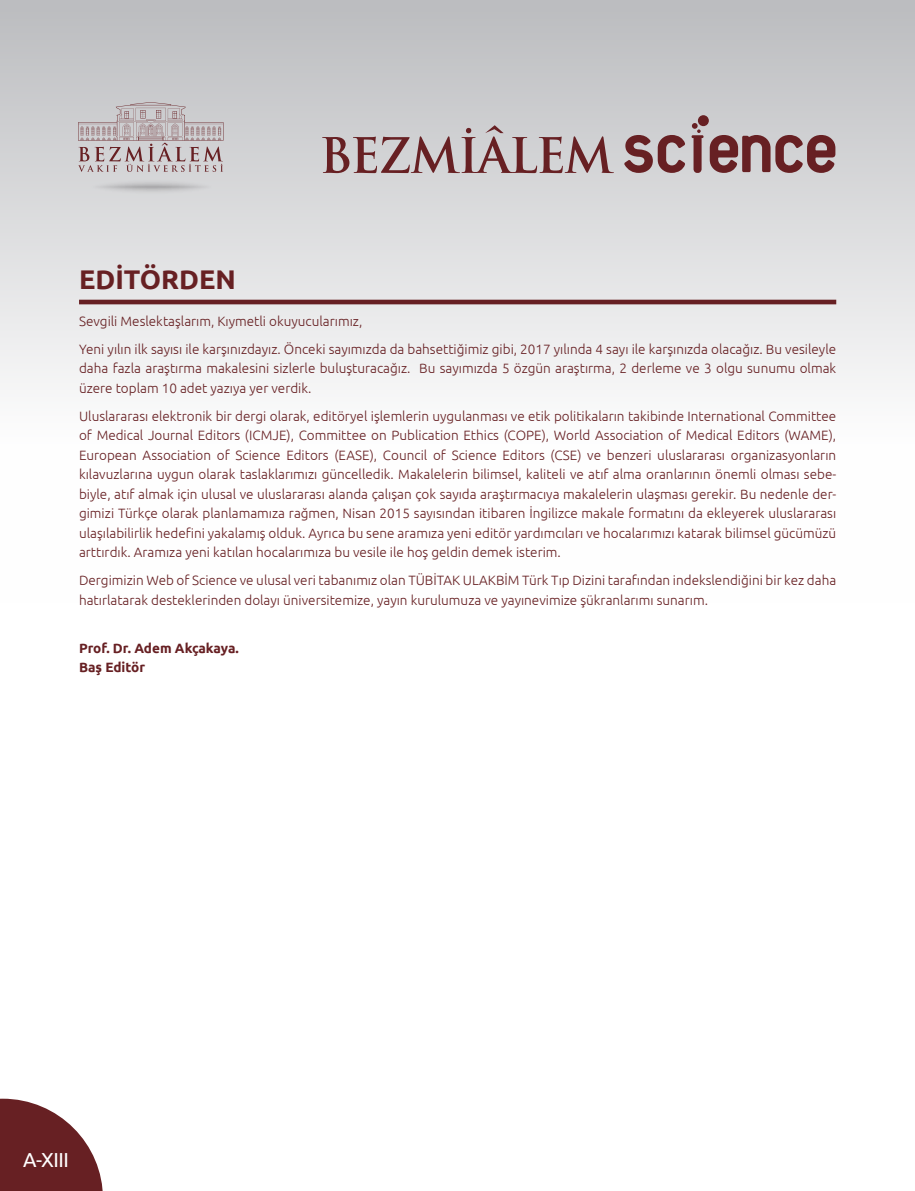
<style>
.page{position:relative;width:915px;height:1191px;background:#fff}
.page>*{position:absolute;margin:0;border:0;box-sizing:border-box;transform-origin:0 0}
.t1{font:700 27px "Ubuntu";color:#672023}
.t2{font:20.25px "Ubuntu";color:#fff}
.t3{font:300 13.5px/19.5px "Ubuntu";color:#672023;text-align:justify}
.t4{font:700 13.5px "Ubuntu";color:#672023}
</style>
<div class="page">
<div style="left:0;top:0;width:914px;height:603px;background:linear-gradient(to bottom,#bfc0c3,#fff)"></div>
<hr style="left:79px;top:300px;width:757px;height:4px;background:#672023">
<svg style="left:0;top:1098px;width:103px;height:93px"></svg>
<svg style="left:78px;top:102px;width:145px;height:70px;background:#c0b6b8"></svg>
<svg style="left:83px;top:175px;width:137px;height:24px;background:#cfd0d1"></svg>
<svg style="left:322px;top:125px;width:291px;height:48px;background:#b5a4a6"></svg>
<svg style="left:691px;top:123px;width:12px;height:50px"></svg>
<div style="left:697px;top:115px;width:11px;height:11px;background:#672023;border-radius:50%"></div>
<svg style="left:623px;top:135px;width:62px;height:38px;background:#9c787b"></svg>
<svg style="left:709px;top:135px;width:126px;height:38px;background:#956e70"></svg>
<p class="t1" style="left:79px;top:263px;width:158px">EDİTÖRDEN</p>
<p class="t3" style="left:79px;top:311px;width:285px">Sevgili Meslektaşlarım, Kıymetli okuyucularımız,</p>
<p class="t3" style="left:79px;top:339px;width:758px">Yeni yılın ilk sayısı ile karşınızdayız. Önceki sayımızda da bahsettiğimiz gibi, 2017 yılında 4 sayı ile karşınızda olacağız. Bu vesileyle daha fazla araştırma makalesini sizlerle buluşturacağız. Bu sayımızda 5 özgün araştırma, 2 derleme ve 3 olgu sunumu olmak üzere toplam 10 adet yazıya yer verdik.</p>
<p class="t3" style="left:79px;top:406px;width:758px">Uluslararası elektronik bir dergi olarak, editöryel işlemlerin uygulanması ve etik politikaların takibinde International Committee of Medical Journal Editors (ICMJE), Committee on Publication Ethics (COPE), World Association of Medical Editors (WAME), European Association of Science Editors (EASE), Council of Science Editors (CSE) ve benzeri uluslararası organizasyonların kılavuzlarına uygun olarak taslaklarımızı güncelledik. Makalelerin bilimsel, kaliteli ve atıf alma oranlarının önemli olması sebe&shy;biyle, atıf almak için ulusal ve uluslararası alanda çalışan çok sayıda araştırmacıya makalelerin ulaşması gerekir. Bu nedenle der&shy;gimizi Türkçe olarak planlamamıza rağmen, Nisan 2015 sayısından itibaren İngilizce makale formatını da ekleyerek uluslararası ulaşılabilirlik hedefini yakalamış olduk. Ayrıca bu sene aramıza yeni editör yardımcıları ve hocalarımızı katarak bilimsel gücümüzü arttırdık. Aramıza yeni katılan hocalarımıza bu vesile ile hoş geldin demek isterim.</p>
<p class="t3" style="left:79px;top:570px;width:758px">Dergimizin Web of Science ve ulusal veri tabanımız olan TÜBİTAK ULAKBİM Türk Tıp Dizini tarafından indekslendiğini bir kez daha hatırlatarak desteklerinden dolayı üniversitemize, yayın kurulumuza ve yayınevimize şükranlarımı sunarım.</p>
<p class="t4" style="left:79px;top:639px;width:161px">Prof. Dr. Adem Akçakaya.</p>
<p class="t4" style="left:79px;top:659px;width:68px">Baş Editör</p>
<p class="t2" style="left:23px;top:1147px;width:47px">A-XIII</p>
</div>
